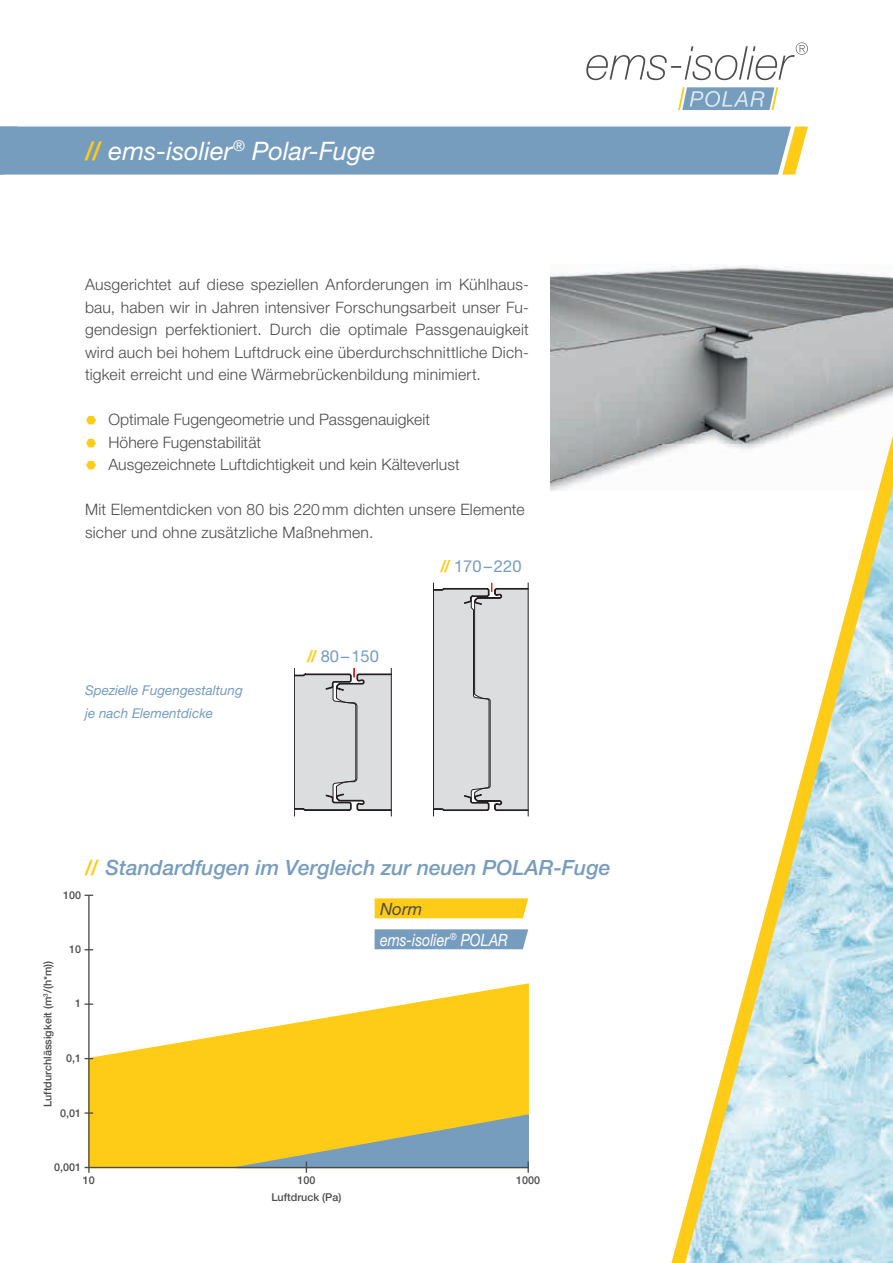
<style>
.page{position:relative;width:893px;height:1263px;background:#fff}
.page>*{position:absolute;margin:0;border:0;box-sizing:border-box;transform-origin:0 0}
.t1{font:italic 25.5px "Helvetica Neue LT Pro";color:#fff}
.t2{font:italic 500 21px "Helvetica Neue LT Pro";color:#769cbe}
.t3{font:italic 16.95px/30.8px "Helvetica Neue LT Pro";color:#fff;scale:.84 1}
.t4{font:16.5px "Helvetica Neue LT Pro";color:#769cbe}
.t5{font:300 15.75px/22.5px "Helvetica Neue LT Pro";letter-spacing:.01em;color:#4b4c4d}
.t6{font:italic 13.5px/22.5px "Helvetica Neue LT Pro";color:#769cbe}
.t7{font:500 10.8px/17.5px "Helvetica Neue LT Pro";color:#4b4c4d;text-align:center}
.s1{font-weight:500;font-style:normal;color:#fecb17}
.s2{font-weight:700;font-style:italic;color:#fecb17}
.s3{color:#fecb17}
.s4{color:#4b4c4d}
</style>
<div class="page">
<img style="left:551px;top:265px;width:342px;height:225px">
<div style="left:0;top:127px;width:808px;height:48px;background:#769cbe"></div>
<svg style="left:678px;top:87px;width:100px;height:23px;background:#97b3c5"></svg>
<svg style="left:586px;top:43px;width:222px;height:37px"></svg>
<svg style="left:295px;top:668px;width:96px;height:143px;background:#d3d3d5"></svg>
<hr style="left:391px;top:668px;width:1px;height:148px;background:#231f20">
<hr style="left:294px;top:668px;width:1px;height:148px;background:#231f20">
<svg style="left:434px;top:583px;width:94px;height:228px;background:#d3d4d6"></svg>
<hr style="left:433px;top:583px;width:1px;height:233px;background:#231f20">
<hr style="left:528px;top:583px;width:1px;height:233px;background:#231f20">
<svg style="left:671px;top:436px;width:222px;height:827px"></svg>
<svg style="left:87px;top:983px;width:442px;height:186px"></svg>
<hr style="left:88px;top:895px;width:2px;height:278px;background:#4b4c4d">
<svg style="left:235px;top:1113px;width:294px;height:60px;background:#c0b972"></svg>
<hr style="left:85px;top:1167px;width:443px;height:1px;background:#4b4c4d">
<svg style="left:85px;top:1112px;width:8px;height:2px"></svg>
<svg style="left:85px;top:1003px;width:8px;height:2px"></svg>
<div style="left:375px;top:898px;width:153px;height:20px;background:#fecb17"></div>
<div style="left:375px;top:929px;width:153px;height:20px;background:#769cbe"></div>
<h1 class="t1" style="left:85px;top:135px;width:292px"><span class="s1">//</span> ems-isolier<sup>®</sup> Polar-Fuge</h1>
<p class="t5" style="left:85px;top:273px;width:445px;text-align:justify">Ausgerichtet auf diese speziellen Anforderungen im Kühlhaus&shy;bau, haben wir in Jahren intensiver Forschungsarbeit unser Fu&shy;gendesign perfektioniert. Durch die optimale Passgenauigkeit wird auch bei hohem Luftdruck eine überdurchschnittliche Dich&shy;tigkeit erreicht und eine Wärmebrückenbildung minimiert.</p>
<p class="t5" style="left:108px;top:408px;width:353px">Optimale Fugengeometrie und Passgenauigkeit<br>Höhere Fugenstabilität<br>Ausgezeichnete Luftdichtigkeit und kein Kälteverlust</p>
<p class="t5" style="left:85px;top:498px;width:441px">Mit Elementdicken von 80 bis 220 mm dichten unsere Elemente sicher und ohne zusätzliche Maßnehmen.</p>
<p class="t6" style="left:85px;top:679px;width:159px">Spezielle Fugengestaltung je nach Elementdicke</p>
<p class="t4" style="left:307px;top:646px;width:74px"><span class="s2">//</span> 80 – 150</p>
<p class="t4" style="left:440px;top:556px;width:83px"><span class="s2">//</span> 170 – 220</p>
<h2 class="t2" style="left:85px;top:855px;width:527px"><span class="s3">//</span> Standardfugen im Vergleich zur neuen POLAR-Fuge</h2>
<p class="t7" style="left:63px;top:886px;width:20px">100</p>
<p class="t7" style="left:39px;top:1107px;width:148px;rotate:-90deg">Luftdurchlässigkeit (m<sup>3</sup>/(h*m))</p>
<p class="t7" style="left:69px;top:940px;width:14px">10</p>
<p class="t7" style="left:75px;top:995px;width:8px">1</p>
<p class="t7" style="left:66px;top:1049px;width:17px">0,1</p>
<p class="t7" style="left:60px;top:1104px;width:23px">0,01</p>
<p class="t7" style="left:54px;top:1158px;width:29px">0,001</p>
<p class="t7" style="left:83px;top:1171px;width:14px">10</p>
<p class="t3" style="left:380px;top:893px;width:154px"><span class="s4">Norm<br></span>ems-isolier<sup>®</sup> POLAR</p>
<p class="t7" style="left:271px;top:1171px;width:72px">100<br>Luftdruck (Pa)</p>
<p class="t7" style="left:516px;top:1171px;width:26px">1000</p>
</div>
